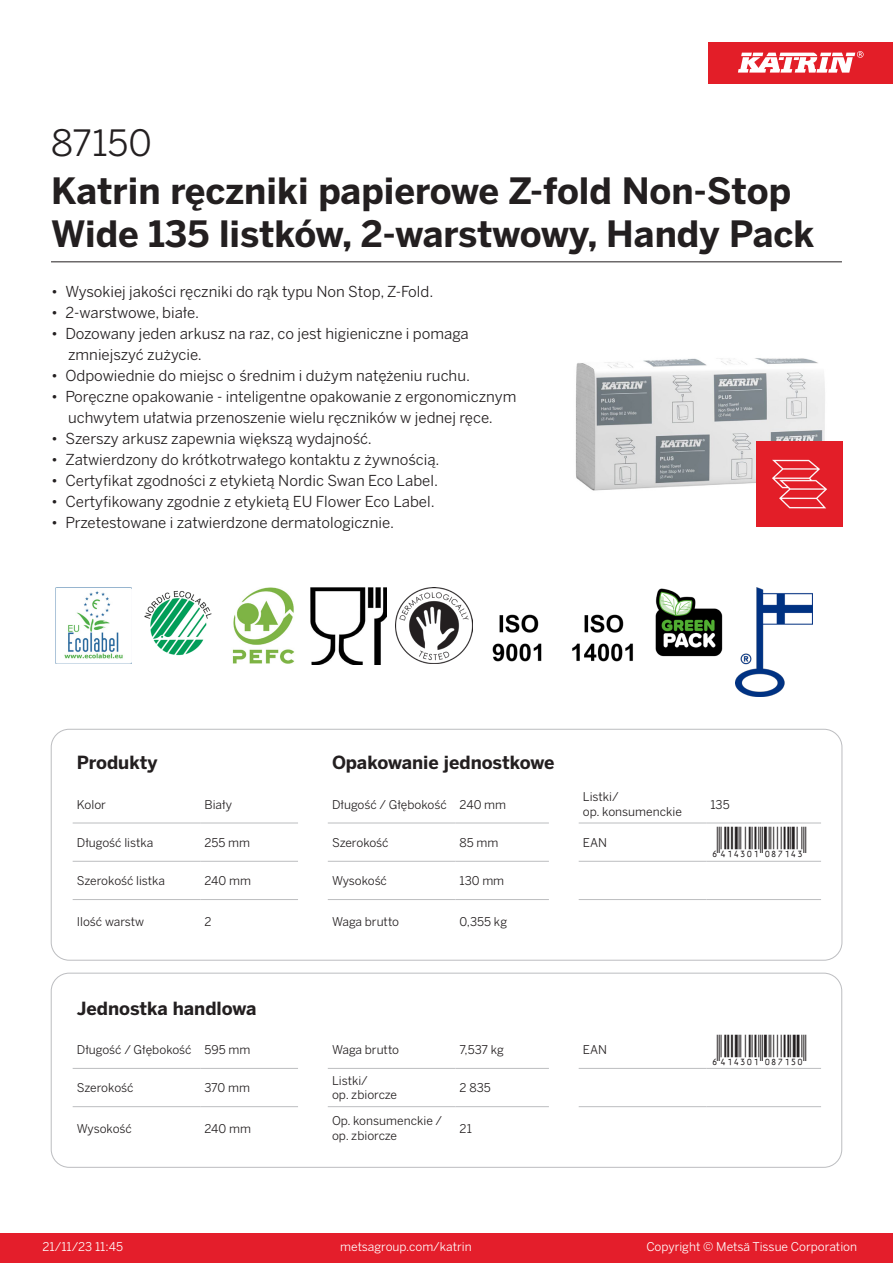
<style>
.page{position:relative;width:893px;height:1263px;background:#fff}
.page>*{position:absolute;margin:0;border:0;box-sizing:border-box;transform-origin:0 0}
.Product_Name{font:700 36px/43.2px "Benton Sans";color:#231f20}
.External_material_co{font:36px "Benton Sans";color:#231f20}
.T_EAN{font:30px "Viisas EAN Matala";color:#231f20}
.T_TableHeader{font:700 18px "Benton Sans";color:#231f20}
.MarketingBullets{font:15px/21px "Benton Sans";color:#231f20}
.T_TableBody{font:12px/14.4px "Benton Sans";color:#231f20}
.t1{font:12px "Benton Sans";color:#fff}
</style>
<div class="page">
<div style="left:0;top:1233px;width:893px;height:30px;background:#e41e2b"></div>
<div style="left:708px;top:43px;width:185px;height:41px;background:#e31e28"></div>
<svg style="left:738px;top:51px;width:126px;height:22px"></svg>
<hr style="left:73px;top:823px;width:127px;height:1px;background:#bcbdc0">
<hr style="left:200px;top:823px;width:98px;height:1px;background:#bcbdc0">
<hr style="left:328px;top:823px;width:127px;height:1px;background:#bcbdc0">
<hr style="left:455px;top:823px;width:94px;height:1px;background:#bcbdc0">
<hr style="left:579px;top:823px;width:127px;height:1px;background:#bcbdc0">
<hr style="left:706px;top:823px;width:115px;height:1px;background:#bcbdc0">
<hr style="left:73px;top:861px;width:127px;height:1px;background:#bcbdc0">
<hr style="left:200px;top:861px;width:98px;height:1px;background:#bcbdc0">
<hr style="left:328px;top:861px;width:127px;height:1px;background:#bcbdc0">
<hr style="left:455px;top:861px;width:94px;height:1px;background:#bcbdc0">
<hr style="left:579px;top:861px;width:127px;height:1px;background:#bcbdc0">
<hr style="left:706px;top:861px;width:115px;height:1px;background:#bcbdc0">
<hr style="left:73px;top:899px;width:127px;height:1px;background:#bcbdc0">
<hr style="left:200px;top:899px;width:98px;height:1px;background:#bcbdc0">
<hr style="left:328px;top:899px;width:127px;height:1px;background:#bcbdc0">
<hr style="left:455px;top:899px;width:94px;height:1px;background:#bcbdc0">
<hr style="left:579px;top:899px;width:127px;height:1px;background:#bcbdc0">
<hr style="left:706px;top:899px;width:115px;height:1px;background:#bcbdc0">
<div style="left:51px;top:729px;width:791px;height:231px;border:1px solid #bcbdc0;border-radius:18px"></div>
<hr style="left:73px;top:1068px;width:127px;height:1px;background:#bcbdc0">
<hr style="left:200px;top:1068px;width:98px;height:1px;background:#bcbdc0">
<hr style="left:328px;top:1068px;width:127px;height:1px;background:#bcbdc0">
<hr style="left:455px;top:1068px;width:94px;height:1px;background:#bcbdc0">
<hr style="left:579px;top:1068px;width:127px;height:1px;background:#bcbdc0">
<hr style="left:706px;top:1068px;width:115px;height:1px;background:#bcbdc0">
<hr style="left:73px;top:1106px;width:127px;height:1px;background:#bcbdc0">
<hr style="left:200px;top:1106px;width:98px;height:1px;background:#bcbdc0">
<hr style="left:328px;top:1106px;width:127px;height:1px;background:#bcbdc0">
<hr style="left:455px;top:1106px;width:94px;height:1px;background:#bcbdc0">
<hr style="left:579px;top:1106px;width:127px;height:1px;background:#bcbdc0">
<hr style="left:706px;top:1106px;width:115px;height:1px;background:#bcbdc0">
<div style="left:51px;top:973px;width:791px;height:194px;border:1px solid #bcbdc0;border-radius:18px"></div>
<img style="left:575px;top:358px;width:263px;height:169px">
<img style="left:55px;top:587px;width:77px;height:77px">
<img style="left:144px;top:590px;width:68px;height:66px">
<img style="left:232px;top:587px;width:63px;height:77px">
<img style="left:310px;top:587px;width:77px;height:77px">
<img style="left:395px;top:587px;width:77px;height:77px">
<img style="left:492px;top:614px;width:50px;height:48px">
<img style="left:572px;top:614px;width:61px;height:48px">
<img style="left:655px;top:588px;width:68px;height:69px">
<img style="left:736px;top:587px;width:76px;height:110px">
<img style="left:757px;top:442px;width:85px;height:85px">
<hr style="left:51px;top:261px;width:791px;height:1px;background:#231f20">
<p class="External_material_co" style="left:51px;top:121px;width:103px">87150</p>
<p class="Product_Name" style="left:51px;top:170px;width:765px">Katrin ręczniki papierowe Z-fold Non-Stop<br>Wide 135 listków, 2-warstwowy, Handy Pack</p>
<p class="MarketingBullets" style="left:51px;top:281px;width:384px">• Wysokiej jakości ręczniki do rąk typu Non Stop, Z-Fold.</p>
<p class="MarketingBullets" style="left:51px;top:302px;width:150px">• 2-warstwowe, białe.</p>
<p class="MarketingBullets" style="left:68px;top:323px;width:402px;text-indent:-17px">• Dozowany jeden arkusz na raz, co jest higieniczne i pomaga zmniejszyć zużycie.</p>
<p class="MarketingBullets" style="left:51px;top:365px;width:421px">• Odpowiednie do miejsc o średnim i dużym natężeniu ruchu.</p>
<p class="MarketingBullets" style="left:51px;top:386px;width:467px;text-align:center">• Poręczne opakowanie - inteligentne opakowanie z ergonomicznym uchwytem ułatwia przenoszenie wielu ręczników w jednej ręce.</p>
<p class="MarketingBullets" style="left:51px;top:428px;width:322px">• Szerszy arkusz zapewnia większą wydajność.</p>
<p class="MarketingBullets" style="left:51px;top:449px;width:390px">• Zatwierdzony do krótkotrwałego kontaktu z żywnością.</p>
<p class="MarketingBullets" style="left:51px;top:470px;width:388px">• Certyfikat zgodności z etykietą Nordic Swan Eco Label.</p>
<p class="MarketingBullets" style="left:51px;top:491px;width:385px">• Certyfikowany zgodnie z etykietą EU Flower Eco Label.</p>
<p class="MarketingBullets" style="left:51px;top:512px;width:345px">• Przetestowane i zatwierdzone dermatologicznie.</p>
<p class="T_TableHeader" style="left:77px;top:751px;width:82px">Produkty</p>
<p class="T_TableHeader" style="left:332px;top:751px;width:224px">Opakowanie jednostkowe</p>
<p class="T_TableBody" style="left:77px;top:797px;width:31px">Kolor</p>
<p class="T_TableBody" style="left:204px;top:797px;width:29px">Biały</p>
<p class="T_TableBody" style="left:332px;top:797px;width:116px">Długość / Głębokość</p>
<p class="T_TableBody" style="left:460px;top:797px;width:48px">240 mm</p>
<p class="T_TableBody" style="left:583px;top:790px;width:37px">Listki/</p>
<p class="T_TableBody" style="left:583px;top:804px;width:100px">op. konsumenckie</p>
<p class="T_TableBody" style="left:710px;top:797px;width:21px">135</p>
<p class="T_TableBody" style="left:77px;top:835px;width:78px">Długość listka</p>
<p class="T_TableBody" style="left:204px;top:835px;width:47px">255 mm</p>
<p class="T_TableBody" style="left:332px;top:835px;width:58px">Szerokość</p>
<p class="T_TableBody" style="left:460px;top:835px;width:40px">85 mm</p>
<p class="T_TableBody" style="left:583px;top:835px;width:26px">EAN</p>
<p class="T_EAN" style="left:710px;top:827px;width:97px">*6414301087143*</p>
<p class="T_TableBody" style="left:77px;top:873px;width:90px">Szerokość listka</p>
<p class="T_TableBody" style="left:204px;top:873px;width:48px">240 mm</p>
<p class="T_TableBody" style="left:332px;top:873px;width:56px">Wysokość</p>
<p class="T_TableBody" style="left:460px;top:873px;width:46px">130 mm</p>
<p class="T_TableBody" style="left:77px;top:914px;width:69px">Ilość warstw</p>
<p class="T_TableBody" style="left:204px;top:914px;width:9px">2</p>
<p class="T_TableBody" style="left:332px;top:914px;width:69px">Waga brutto</p>
<p class="T_TableBody" style="left:460px;top:914px;width:49px">0,355 kg</p>
<p class="T_TableHeader" style="left:77px;top:997px;width:181px">Jednostka handlowa</p>
<p class="T_TableBody" style="left:77px;top:1042px;width:116px">Długość / Głębokość</p>
<p class="T_TableBody" style="left:204px;top:1042px;width:47px">595 mm</p>
<p class="T_TableBody" style="left:332px;top:1042px;width:69px">Waga brutto</p>
<p class="T_TableBody" style="left:460px;top:1042px;width:46px">7,537 kg</p>
<p class="T_TableBody" style="left:583px;top:1042px;width:26px">EAN</p>
<p class="T_EAN" style="left:710px;top:1034px;width:97px">*6414301087150*</p>
<p class="T_TableBody" style="left:77px;top:1081px;width:58px">Szerokość</p>
<p class="T_TableBody" style="left:204px;top:1081px;width:47px">370 mm</p>
<p class="T_TableBody" style="left:332px;top:1073px;width:37px">Listki/</p>
<p class="T_TableBody" style="left:332px;top:1088px;width:67px">op. zbiorcze</p>
<p class="T_TableBody" style="left:460px;top:1081px;width:33px">2 835</p>
<p class="T_TableBody" style="left:77px;top:1121px;width:56px">Wysokość</p>
<p class="T_TableBody" style="left:204px;top:1121px;width:48px">240 mm</p>
<p class="T_TableBody" style="left:332px;top:1114px;width:112px">Op. konsumenckie / op. zbiorcze</p>
<p class="T_TableBody" style="left:460px;top:1121px;width:14px">21</p>
<p class="t1" style="left:43px;top:1239px;width:82px">21/11/23 11:45</p>
<p class="t1" style="left:340px;top:1239px;width:133px">metsagroup.com/katrin</p>
<p class="t1" style="left:646px;top:1239px;width:212px">Copyright © Metsä Tissue Corporation</p>
</div>
